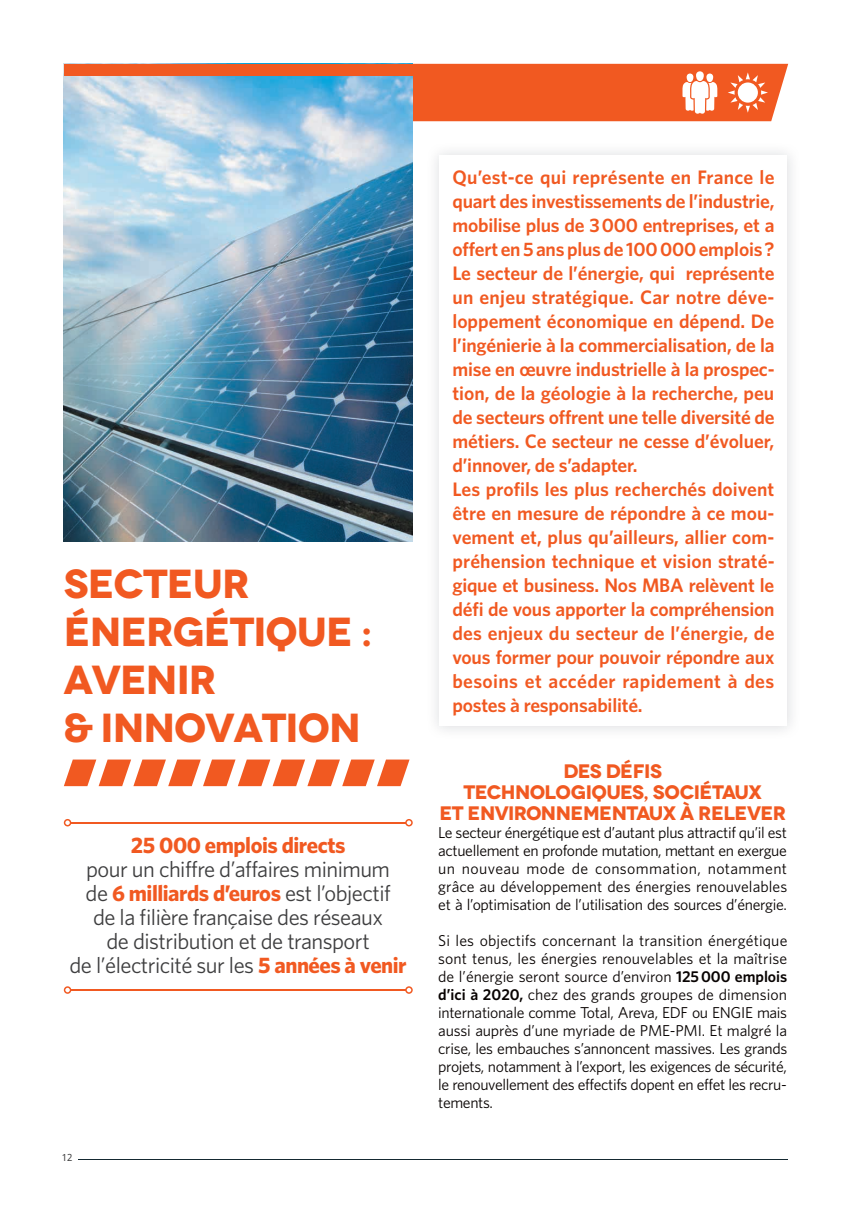
<style>
.page{position:relative;width:851px;height:1221px;background:#fff}
.page>*{position:absolute;margin:0;border:0;box-sizing:border-box;transform-origin:0 0}
.t1{font:700 40.5px/48px "Novecentowide";letter-spacing:-.025em;color:#f15921}
.t2{font:22.5px/24px "Whitney HTF";letter-spacing:-.025em;color:#3e3e3f;text-align:center}
.t3{font:700 22.5px "Whitney HTF";letter-spacing:-.02em;color:#f15921}
.t4{font:600 19.5px/24px "Whitney HTF";letter-spacing:-.01em;color:#f15921}
.t5{font:700 19.5px/21px "Novecentowide";letter-spacing:-.025em;color:#f15921;text-align:center}
.t6{font:15.75px/18px "Whitney HTF";letter-spacing:-.025em;color:#080302;text-align:justify}
.t7{font:9.75px "Droid Sans";color:#3e3e3f}
.s1{font-weight:700;color:#f15921}
.s2{font-weight:600}
</style>
<div class="page">
<svg style="left:412px;top:64px;width:376px;height:57px"></svg>
<img style="left:64px;top:75px;width:348px;height:466px">
<hr style="left:69px;top:1158px;width:718px;height:1px;background:#152931">
<div style="left:57px;top:1153px;width:20px;height:11px;background:#fff"></div>
<svg style="left:64px;top:759px;width:345px;height:27px"></svg>
<hr style="left:71px;top:822px;width:335px;height:1px;background:#f15921">
<svg style="left:64px;top:819px;width:7px;height:7px"></svg>
<svg style="left:405px;top:819px;width:7px;height:7px"></svg>
<hr style="left:71px;top:989px;width:335px;height:1px;background:#f15921">
<svg style="left:64px;top:986px;width:7px;height:7px"></svg>
<svg style="left:405px;top:986px;width:7px;height:7px"></svg>
<div style="left:64px;top:64px;width:358px;height:11px;background:#f15921"></div>
<h1 class="t1" style="left:64px;top:560px;width:310px">SECTEUR<br>ÉNERGÉTIQUE :<br>AVENIR<br>&amp; INNOVATION</h1>
<p class="t3" style="left:131px;top:831px;width:216px">25 000 emplois directs</p>
<p class="t2" style="left:69px;top:856px;width:339px">pour un chiffre d’affaires minimum<br>de <span class="s1">6 milliards d’euros</span> est l’objectif<br>de la filière française des réseaux<br>de distribution et de transport<br>de l’électricité sur les <span class="s1">5 années à venir</span></p>
<p class="t7" style="left:62px;top:1151px;width:12px">12</p>
<p class="t4" style="left:452px;top:164px;width:324px">Qu’est-ce qui représente en France le quart des investissements de l’industrie, mobilise plus de 3 000 entreprises, et a offert en 5 ans plus de 100 000 emplois ?<br>Le secteur de l’énergie, qui représente un enjeu stratégique. Car notre déve&shy;loppement économique en dépend. De l’ingénierie à la commercialisation, de la mise en œuvre industrielle à la prospec&shy;tion, de la géologie à la recherche, peu de secteurs offrent une telle diversité de métiers. Ce secteur ne cesse d’évoluer, d’innover, de s’adapter.<br>Les profils les plus recherchés doivent être en mesure de répondre à ce mou&shy;vement et, plus qu’ailleurs, allier com&shy;préhension technique et vision straté&shy;gique et business. Nos MBA relèvent le défi de vous apporter la compréhension des enjeux du secteur de l’énergie, de vous former pour pouvoir répondre aux besoins et accéder rapidement à des postes à responsabilité.</p>
<p class="t5" style="left:439px;top:760px;width:348px">DES DÉFIS<br>TECHNOLOGIQUES, SOCIÉTAUX<br>ET ENVIRONNEMENTAUX À RELEVER</p>
<p class="t6" style="left:438px;top:823px;width:350px">Le secteur énergétique est d’autant plus attractif qu’il est actuellement en profonde mutation, mettant en exergue un nouveau mode de consommation, notamment grâce au développement des énergies renouvelables et à l’optimisation de l’utilisation des sources d’énergie.</p>
<p class="t6" style="left:438px;top:931px;width:350px">Si les objectifs concernant la transition énergétique sont tenus, les énergies renouvelables et la maîtrise de l’énergie seront source d’environ <span class="s2">125 000 emplois d’ici à 2020,</span> chez des grands groupes de dimension internationale comme Total, Areva, EDF ou ENGIE mais aussi auprès d’une myriade de PME-PMI. Et malgré la crise, les embauches s’annoncent massives. Les grands projets, notamment à l’export, les exigences de sécurité, le renouvellement des effectifs dopent en effet les recru&shy;tements.</p>
</div>
